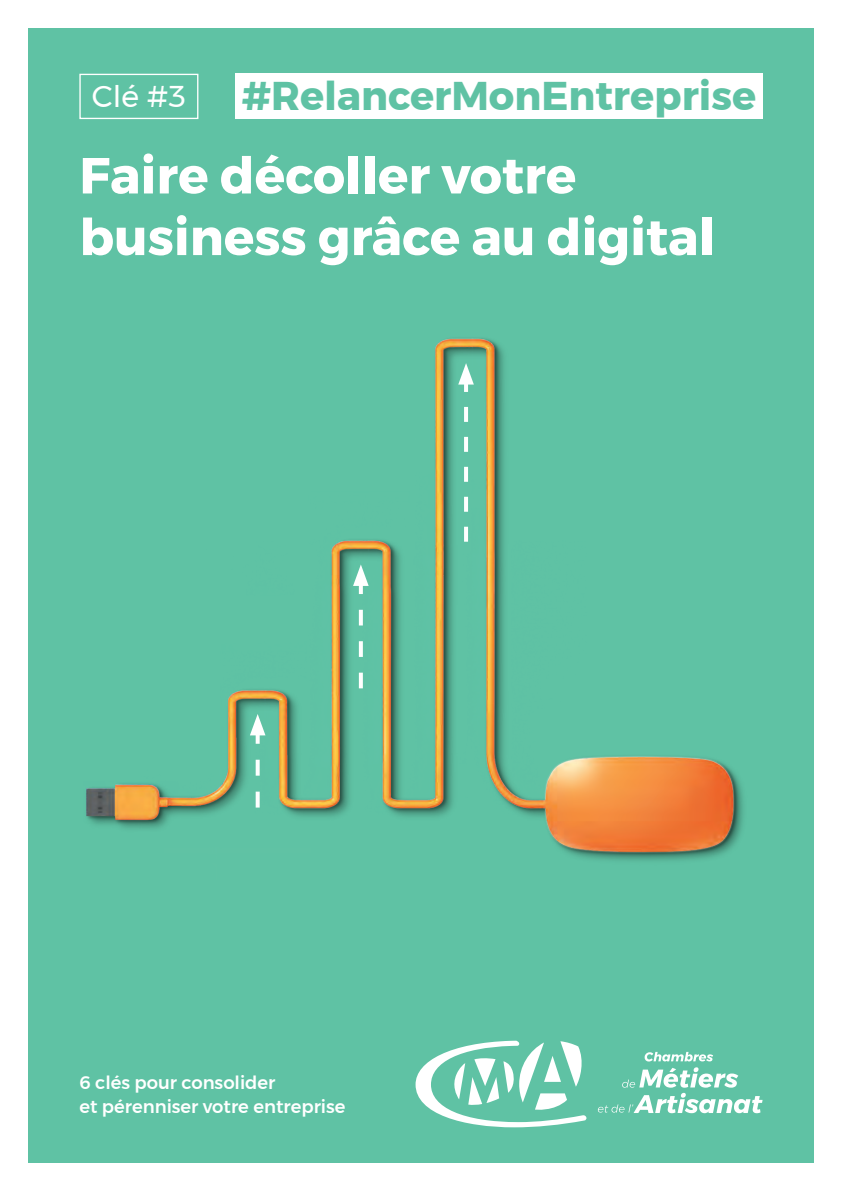
<style>
.page{position:relative;width:842px;height:1191px;background:#fff}
.page>*{position:absolute;margin:0;border:0;box-sizing:border-box;transform-origin:0 0}
.Gros_titre_R{font:700 50.6px/61.6px "Montserrat";color:#fff}
.Relancer{font:700 40px "Montserrat";color:#5fc2a4}
.Clef_n{font:30px "Montserrat";color:#fff}
.Base_line{font:500 18px/24px "Montserrat";color:#fff}
</style>
<div class="page">
<div style="left:28px;top:28px;width:786px;height:1134px;background:#5fc2a4"></div>
<img style="left:86px;top:338px;width:657px;height:523px">
<svg style="left:458px;top:363px;width:16px;height:179px"></svg>
<svg style="left:353px;top:564px;width:16px;height:124px"></svg>
<svg style="left:250px;top:714px;width:15px;height:93px"></svg>
<div style="left:235px;top:74px;width:528px;height:45px;background:#fff"></div>
<div style="left:79px;top:74px;width:119px;height:45px;border:1px solid #fff"></div>
<svg style="left:645px;top:1051px;width:68px;height:10px"></svg>
<svg style="left:598px;top:1067px;width:165px;height:46px"></svg>
<svg style="left:416px;top:1040px;width:171px;height:87px"></svg>
<p class="Clef_n" style="left:92px;top:73px;width:96px">Clé #3</p>
<p class="Relancer" style="left:242px;top:64px;width:516px">#RelancerMonEntreprise</p>
<p class="Gros_titre_R" style="left:79px;top:145px;width:637px">Faire décoller votre business grâce au digital</p>
<p class="Base_line" style="left:79px;top:1070px;width:268px">6 clés pour consolider<br>et pérenniser votre entreprise</p>
</div>
